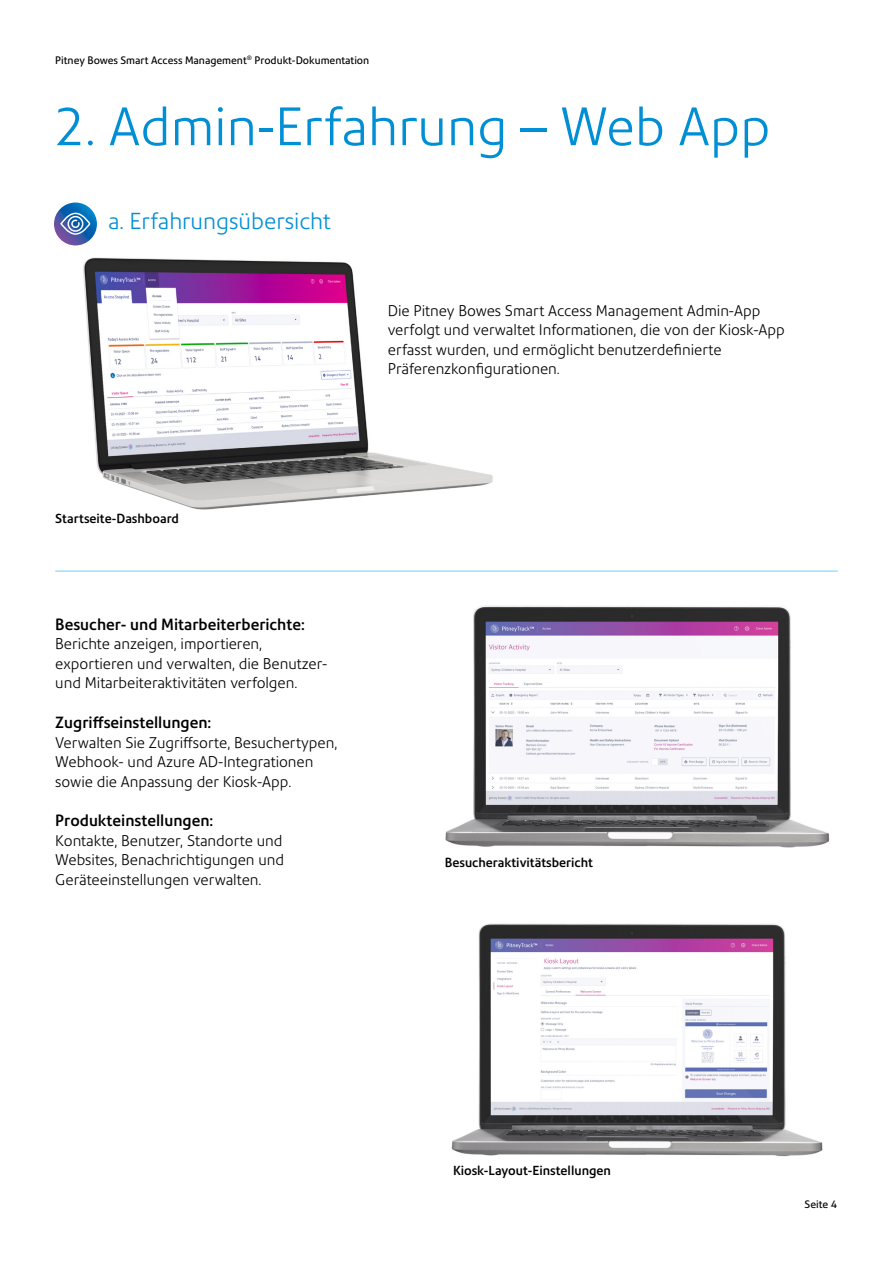
<style>
.page{position:relative;width:893px;height:1263px;background:#fff}
.page>*{position:absolute;margin:0;border:0;box-sizing:border-box;transform-origin:0 0}
.t1{font:300 52.5px "Precision Sans";color:#008fd5}
.t2{font:300 22.5px "Precision Sans";color:#008fd5}
.t3{font:500 15.75px "Precision Sans";color:#000}
.t4{font:300 15px/19.5px "Precision Sans";color:#000}
.t5{font:500 12.75px "Precision Sans";color:#000}
.t6{font:10.5px "Precision Sans";color:#000}
</style>
<div class="page">
<img style="left:445px;top:605px;width:385px;height:243px">
<img style="left:451px;top:923px;width:372px;height:234px">
<img style="left:74px;top:245px;width:419px;height:265px">
<svg style="left:54px;top:202px;width:43px;height:43px"></svg>
<svg style="left:60px;top:212px;width:31px;height:24px"></svg>
<hr style="left:55px;top:571px;width:783px;height:1px;background:#6dcff6">
<p class="t6" style="left:55px;top:54px;width:315px">Pitney Bowes Smart Access Management<sup>®</sup> Produkt-Dokumentation</p>
<h1 class="t1" style="left:54px;top:95px;width:718px">2. Admin-Erfahrung – Web App</h1>
<h2 class="t2" style="left:108px;top:208px;width:224px">a. Erfahrungsübersicht</h2>
<p class="t4" style="left:388px;top:300px;width:399px">Die Pitney Bowes Smart Access Management Admin-App verfolgt und verwaltet Informationen, die von der Kiosk-App erfasst wurden, und ermöglicht benutzerdefinierte Präferenzkonfigurationen.</p>
<p class="t5" style="left:55px;top:511px;width:125px">Startseite-Dashboard</p>
<p class="t3" style="left:55px;top:615px;width:251px">Besucher- und Mitarbeiterberichte:</p>
<p class="t4" style="left:55px;top:634px;width:274px">Berichte anzeigen, importieren, exportieren und verwalten, die Benutzer&shy;und Mitarbeiteraktivitäten verfolgen.</p>
<p class="t3" style="left:55px;top:713px;width:158px">Zugriffseinstellungen:</p>
<p class="t4" style="left:55px;top:732px;width:284px">Verwalten Sie Zugriffsorte, Besuchertypen,<br>Webhook- und Azure AD-Integrationen sowie die Anpassung der Kiosk-App.</p>
<p class="t3" style="left:55px;top:811px;width:160px">Produkteinstellungen:</p>
<p class="t4" style="left:55px;top:831px;width:230px;text-align:justify">Kontakte, Benutzer, Standorte und Websites, Benachrichtigungen und Geräteeinstellungen verwalten.</p>
<p class="t5" style="left:445px;top:855px;width:150px">Besucheraktivitätsbericht</p>
<p class="t5" style="left:453px;top:1163px;width:159px">Kiosk-Layout-Einstellungen</p>
<p class="t6" style="left:805px;top:1198px;width:34px">Seite 4</p>
</div>
